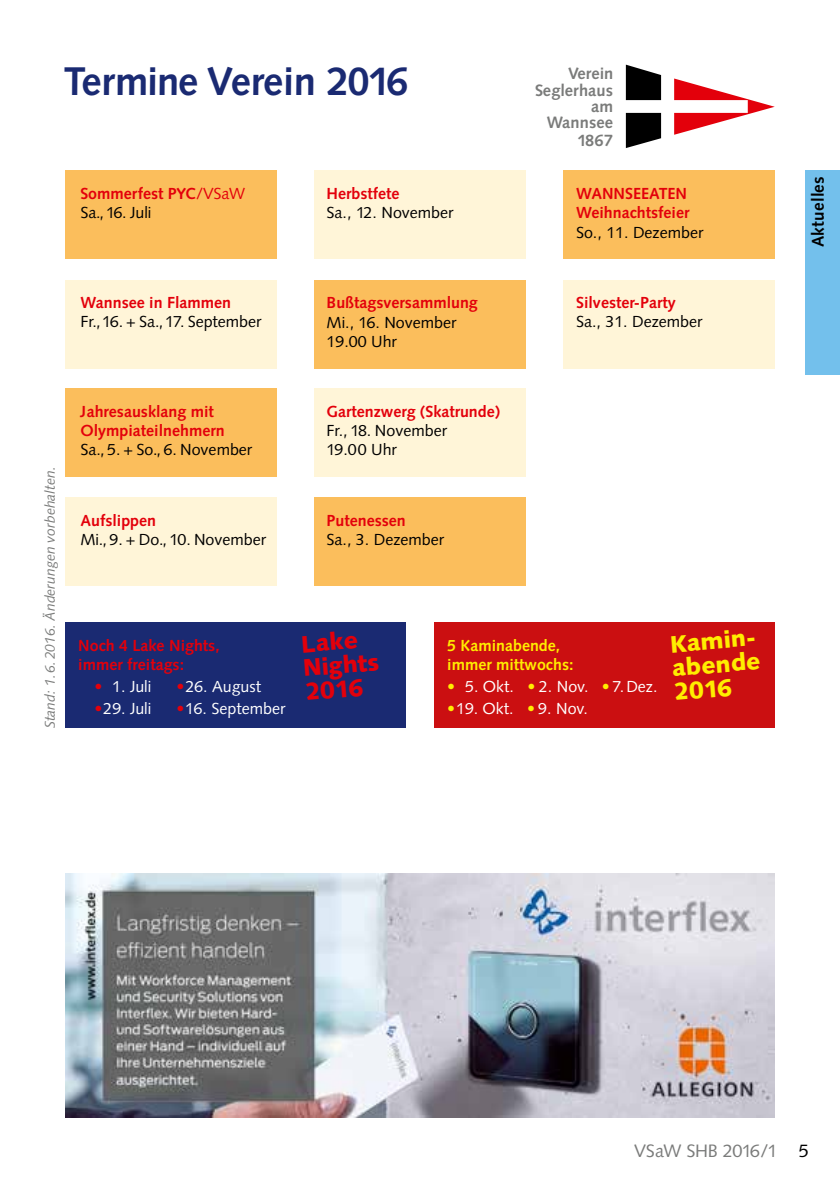
<style>
.page{position:relative;width:840px;height:1191px;background:#fff}
.page>*{position:absolute;margin:0;border:0;box-sizing:border-box;transform-origin:0 0}
.t1{font:700 40px "Syntax";letter-spacing:-.03em;color:#1a2a72}
.t2{font:900 24px/24px "Syntax";color:#ffed00;text-align:justify}
.t3{font:900 24px/24px "Syntax";color:#e3000b}
.t4{font:18px "Syntax";letter-spacing:-.025em;color:#7a7b7a}
.t5{font:700 17px "Syntax";letter-spacing:.01em;color:#000}
.t6{font:700 16.4px/16.8px "Syntax";letter-spacing:.005em;color:#7a7b7a;text-align:right}
.t7{font:700 16px/19.2px "Syntax";color:#e3000b}
.t8{font:16px/19.2px "Syntax";color:#000}
.t9{font:16px "Syntax";color:#fff}
.t10{font:700 16px/19.2px "Syntax";color:#ffed00}
.t11{font:italic 14px "Syntax";color:#7a7b7a}
.s1{font-weight:400}
.s2{font-weight:400;color:#000}
.s3{color:#e3000b}
.s4{color:#ffed00}
.s5{color:#000}
</style>
<div class="page">
<div style="left:805px;top:170px;width:34px;height:204px;background:#73c0ec"></div>
<div style="left:65px;top:170px;width:211px;height:89px;background:#fbbe5c"></div>
<div style="left:314px;top:170px;width:211px;height:89px;background:#fff5d8"></div>
<div style="left:563px;top:170px;width:211px;height:89px;background:#fbbe5c"></div>
<div style="left:65px;top:280px;width:211px;height:88px;background:#fff5d8"></div>
<div style="left:65px;top:497px;width:211px;height:89px;background:#fff5d8"></div>
<div style="left:314px;top:280px;width:211px;height:88px;background:#fbbe5c"></div>
<div style="left:563px;top:280px;width:211px;height:88px;background:#fff5d8"></div>
<div style="left:65px;top:388px;width:211px;height:89px;background:#fbbe5c"></div>
<div style="left:314px;top:388px;width:211px;height:89px;background:#fff5d8"></div>
<div style="left:314px;top:497px;width:211px;height:89px;background:#fbbe5c"></div>
<div style="left:65px;top:622px;width:340px;height:106px;background:#1a2a72"></div>
<div style="left:434px;top:622px;width:340px;height:106px;background:#cb0f11"></div>
<svg style="left:625px;top:65px;width:149px;height:83px"></svg>
<img style="left:65px;top:873px;width:709px;height:244px">
<h1 class="t1" style="left:64px;top:58px;width:346px">Termine Verein 2016</h1>
<p class="t7" style="left:80px;top:184px;width:166px">Sommerfest PYC<span class="s1">/VSaW<br></span><span class="s2">Sa., 16. Juli</span></p>
<p class="t7" style="left:80px;top:293px;width:152px">Wannsee in Flammen</p>
<p class="t8" style="left:80px;top:312px;width:182px">Fr., 16. + Sa., 17. September</p>
<p class="t7" style="left:80px;top:402px;width:145px">Jahresausklang mit<br>Olympiateilnehmern</p>
<p class="t8" style="left:80px;top:440px;width:173px">Sa., 5. + So., 6. November</p>
<p class="t7" style="left:326px;top:184px;width:74px">Herbstfete</p>
<p class="t8" style="left:326px;top:203px;width:128px">Sa., 12. November</p>
<p class="t7" style="left:326px;top:293px;width:153px">Bußtagsversammlung</p>
<p class="t8" style="left:326px;top:312px;width:131px">Mi., 16. November<br>19.00 Uhr</p>
<p class="t7" style="left:326px;top:402px;width:175px">Gartenzwerg (Skatrunde)</p>
<p class="t8" style="left:326px;top:421px;width:122px">Fr., 18. November<br>19.00 Uhr</p>
<p class="t6" style="left:535px;top:65px;width:79px">Verein<br>Seglerhaus am<br>Wannsee<br>1867</p>
<p class="t7" style="left:575px;top:184px;width:115px">WANNSEEATEN<br>Weihnachtsfeier</p>
<p class="t8" style="left:575px;top:223px;width:129px">So., 11. Dezember</p>
<p class="t7" style="left:575px;top:293px;width:101px">Silvester-Party</p>
<p class="t8" style="left:575px;top:312px;width:128px">Sa., 31. Dezember</p>
<p class="t11" style="left:42px;top:728px;width:263px;rotate:-90deg">Stand: 1.6.2016. Änderungen vorbehalten.</p>
<p class="t7" style="left:80px;top:510px;width:77px">Aufslippen</p>
<p class="t8" style="left:80px;top:530px;width:187px">Mi., 9. + Do., 10. November</p>
<p class="t7" style="left:326px;top:511px;width:81px">Putenessen</p>
<p class="t8" style="left:326px;top:530px;width:119px">Sa., 3. Dezember</p>
<p class="t7" style="left:78px;top:636px;width:143px">Noch 4 Lake Nights, immer freitags:</p>
<p class="t9" style="left:94px;top:677px;width:58px"><span class="s3">•</span> 1. Juli</p>
<p class="t9" style="left:176px;top:677px;width:86px"><span class="s3">•</span>26. August</p>
<p class="t9" style="left:94px;top:699px;width:58px"><span class="s3">•</span>29. Juli</p>
<p class="t9" style="left:176px;top:699px;width:110px"><span class="s3">•</span>16. September</p>
<h2 class="t3" style="left:300px;top:632px;width:77px;rotate:-5deg">Lake<br>Nights<br>2016</h2>
<h2 class="t2" style="left:668px;top:632px;width:90px;rotate:-5deg">Kamin&shy;abende 2016</h2>
<p class="t10" style="left:447px;top:636px;width:128px">5 Kaminabende, immer mittwochs:</p>
<p class="t9" style="left:447px;top:677px;width:212px"><span class="s4">•</span> 5. Okt. <span class="s4">•</span> 2. Nov. <span class="s4">•</span> 7. Dez.</p>
<p class="t9" style="left:447px;top:699px;width:142px"><span class="s4">•</span>19. Okt. <span class="s4">•</span> 9. Nov.</p>
<p class="t5" style="left:807px;top:247px;width:72px;rotate:-90deg">Aktuelles</p>
<p class="t4" style="left:633px;top:1140px;width:176px">VSaW SHB 2016/1 <span class="s5">5</span></p>
</div>
